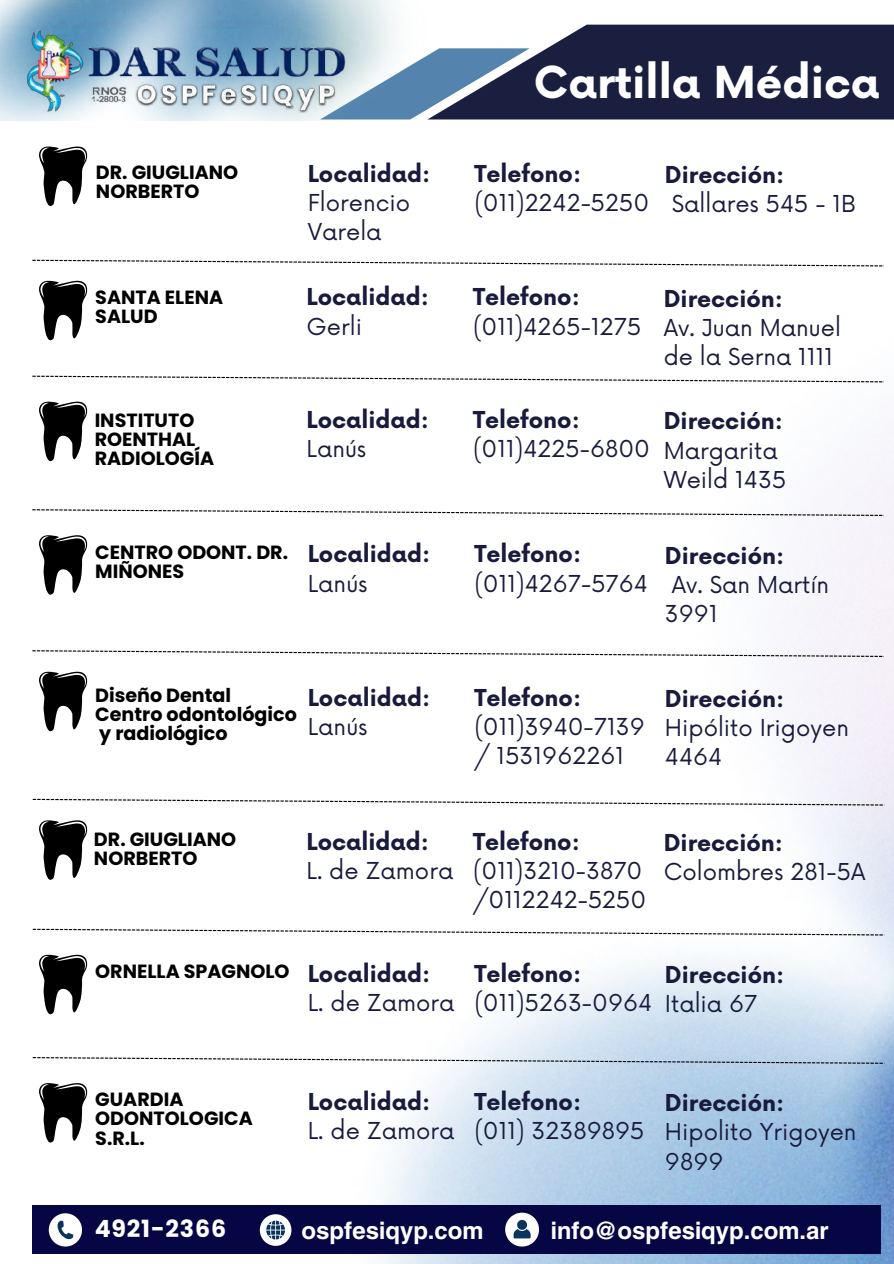
<style>
.page{position:relative;width:894px;height:1264px;background:#fff}
.page>*{position:absolute;margin:0;border:0;box-sizing:border-box;transform-origin:0 0}
.t1{font:700 42.9px "Now";color:#fff}
.t2{font:700 23.7px "Helios";color:#fff}
.t3{font:700 23.7px "Poppins";letter-spacing:.035em;color:#fff}
.t4{font:22.65px/29.2px "Now";color:#191b3d}
.t5{font:700 22.65px "Now";color:#191b3d}
.t6{font:700 19.05px/19.2px "Poppins";color:#000}
</style>
<div class="page">
<img style="left:177px;top:24px;width:716px;height:1239px">
<svg style="left:426px;top:25px;width:467px;height:94px;background:#353d5a"></svg>
<img style="left:0;top:0;width:426px;height:121px">
<img style="left:0;top:22px;width:358px;height:90px">
<svg style="left:32px;top:260px;width:851px;height:6px"></svg>
<svg style="left:32px;top:375px;width:851px;height:7px"></svg>
<svg style="left:32px;top:509px;width:851px;height:7px"></svg>
<svg style="left:32px;top:650px;width:851px;height:7px"></svg>
<svg style="left:33px;top:798px;width:851px;height:7px"></svg>
<svg style="left:33px;top:928px;width:851px;height:7px"></svg>
<svg style="left:33px;top:1057px;width:851px;height:6px"></svg>
<div style="left:33px;top:1205px;width:847px;height:48px;background:#060644"></div>
<svg style="left:49px;top:1213px;width:33px;height:33px"></svg>
<svg style="left:260px;top:1214px;width:31px;height:31px"></svg>
<svg style="left:505px;top:1212px;width:34px;height:34px"></svg>
<svg style="left:39px;top:146px;width:49px;height:60px"></svg>
<svg style="left:39px;top:281px;width:49px;height:60px"></svg>
<svg style="left:39px;top:401px;width:49px;height:61px"></svg>
<svg style="left:39px;top:535px;width:49px;height:60px"></svg>
<svg style="left:39px;top:671px;width:49px;height:61px"></svg>
<svg style="left:39px;top:820px;width:49px;height:60px"></svg>
<svg style="left:39px;top:954px;width:49px;height:61px"></svg>
<svg style="left:39px;top:1083px;width:49px;height:60px"></svg>
<h1 class="t1" style="left:533px;top:60px;width:347px">Cartilla Médica</h1>
<p class="t6" style="left:96px;top:163px;width:144px">DR. GIUGLIANO<br>NORBERTO</p>
<p class="t5" style="left:308px;top:161px;width:124px">Localidad:</p>
<p class="t4" style="left:308px;top:189px;width:104px">Florencio<br>Varela</p>
<p class="t5" style="left:474px;top:161px;width:108px">Telefono:</p>
<p class="t4" style="left:474px;top:189px;width:176px">(011)2242-5250</p>
<p class="t5" style="left:664px;top:163px;width:121px">Dirección:</p>
<p class="t4" style="left:671px;top:191px;width:186px">Sallares 545 - 1B</p>
<p class="t6" style="left:95px;top:287px;width:129px">SANTA ELENA<br>SALUD</p>
<p class="t5" style="left:306px;top:285px;width:124px">Localidad:</p>
<p class="t4" style="left:306px;top:313px;width:57px">Gerli</p>
<p class="t5" style="left:473px;top:285px;width:108px">Telefono:</p>
<p class="t4" style="left:473px;top:313px;width:170px">(011)4265-1275</p>
<p class="t5" style="left:663px;top:286px;width:121px">Dirección:</p>
<p class="t4" style="left:663px;top:314px;width:179px">Av. Juan Manuel de la Serna 1111</p>
<p class="t6" style="left:95px;top:410px;width:121px">INSTITUTO<br>ROENTHAL<br>RADIOLOGÍA</p>
<p class="t5" style="left:306px;top:408px;width:124px">Localidad:</p>
<p class="t4" style="left:306px;top:436px;width:61px">Lanús</p>
<p class="t5" style="left:473px;top:408px;width:108px">Telefono:</p>
<p class="t4" style="left:473px;top:436px;width:178px">(011)4225-6800</p>
<p class="t5" style="left:663px;top:409px;width:121px">Dirección:</p>
<p class="t4" style="left:663px;top:437px;width:124px">Margarita<br>Weild 1435</p>
<p class="t6" style="left:95px;top:542px;width:194px">CENTRO ODONT. DR.<br>MIÑONES</p>
<p class="t5" style="left:308px;top:542px;width:124px">Localidad:</p>
<p class="t4" style="left:308px;top:570px;width:61px">Lanús</p>
<p class="t5" style="left:474px;top:542px;width:108px">Telefono:</p>
<p class="t4" style="left:474px;top:570px;width:175px">(011)4267-5764</p>
<p class="t5" style="left:664px;top:543px;width:121px">Dirección:</p>
<p class="t4" style="left:664px;top:571px;width:166px;text-indent:7px">Av. San Martín<br>3991</p>
<p class="t6" style="left:95px;top:685px;width:203px">Diseño Dental<br>Centro odontológico y radiológico</p>
<p class="t5" style="left:308px;top:685px;width:124px">Localidad:</p>
<p class="t4" style="left:308px;top:713px;width:61px">Lanús</p>
<p class="t5" style="left:474px;top:685px;width:108px">Telefono:</p>
<p class="t4" style="left:474px;top:713px;width:172px">(011)3940-7139 / 1531962261</p>
<p class="t5" style="left:664px;top:686px;width:121px">Dirección:</p>
<p class="t4" style="left:664px;top:714px;width:185px">Hipólito Irigoyen<br>4464</p>
<p class="t6" style="left:94px;top:829px;width:144px">DR. GIUGLIANO<br>NORBERTO</p>
<p class="t6" style="left:95px;top:961px;width:196px">ORNELLA SPAGNOLO</p>
<p class="t5" style="left:306px;top:829px;width:124px">Localidad:</p>
<p class="t4" style="left:306px;top:857px;width:148px">L. de Zamora</p>
<p class="t5" style="left:473px;top:829px;width:108px">Telefono:</p>
<p class="t4" style="left:473px;top:857px;width:175px">(011)3210-3870 /0112242-5250</p>
<p class="t5" style="left:663px;top:830px;width:121px">Dirección:</p>
<p class="t4" style="left:663px;top:858px;width:203px">Colombres 281-5A</p>
<p class="t5" style="left:308px;top:961px;width:124px">Localidad:</p>
<p class="t4" style="left:308px;top:989px;width:148px">L. de Zamora</p>
<p class="t5" style="left:474px;top:961px;width:108px">Telefono:</p>
<p class="t4" style="left:474px;top:989px;width:179px">(011)5263-0964</p>
<p class="t5" style="left:664px;top:962px;width:121px">Dirección:</p>
<p class="t4" style="left:664px;top:990px;width:94px">Italia 67</p>
<p class="t6" style="left:95px;top:1089px;width:159px">GUARDIA<br>ODONTOLOGICA<br>S.R.L.</p>
<p class="t5" style="left:308px;top:1089px;width:124px">Localidad:</p>
<p class="t4" style="left:308px;top:1117px;width:148px">L. de Zamora</p>
<p class="t5" style="left:474px;top:1089px;width:108px">Telefono:</p>
<p class="t4" style="left:474px;top:1117px;width:171px">(011) 32389895</p>
<p class="t5" style="left:664px;top:1090px;width:121px">Dirección:</p>
<p class="t4" style="left:664px;top:1118px;width:193px">Hipolito Yrigoyen<br>9899</p>
<p class="t3" style="left:95px;top:1212px;width:133px">4921-2366</p>
<p class="t2" style="left:301px;top:1214px;width:184px">ospfesiqyp.com</p>
<p class="t2" style="left:550px;top:1214px;width:279px">info@ospfesiqyp.com.ar</p>
</div>
